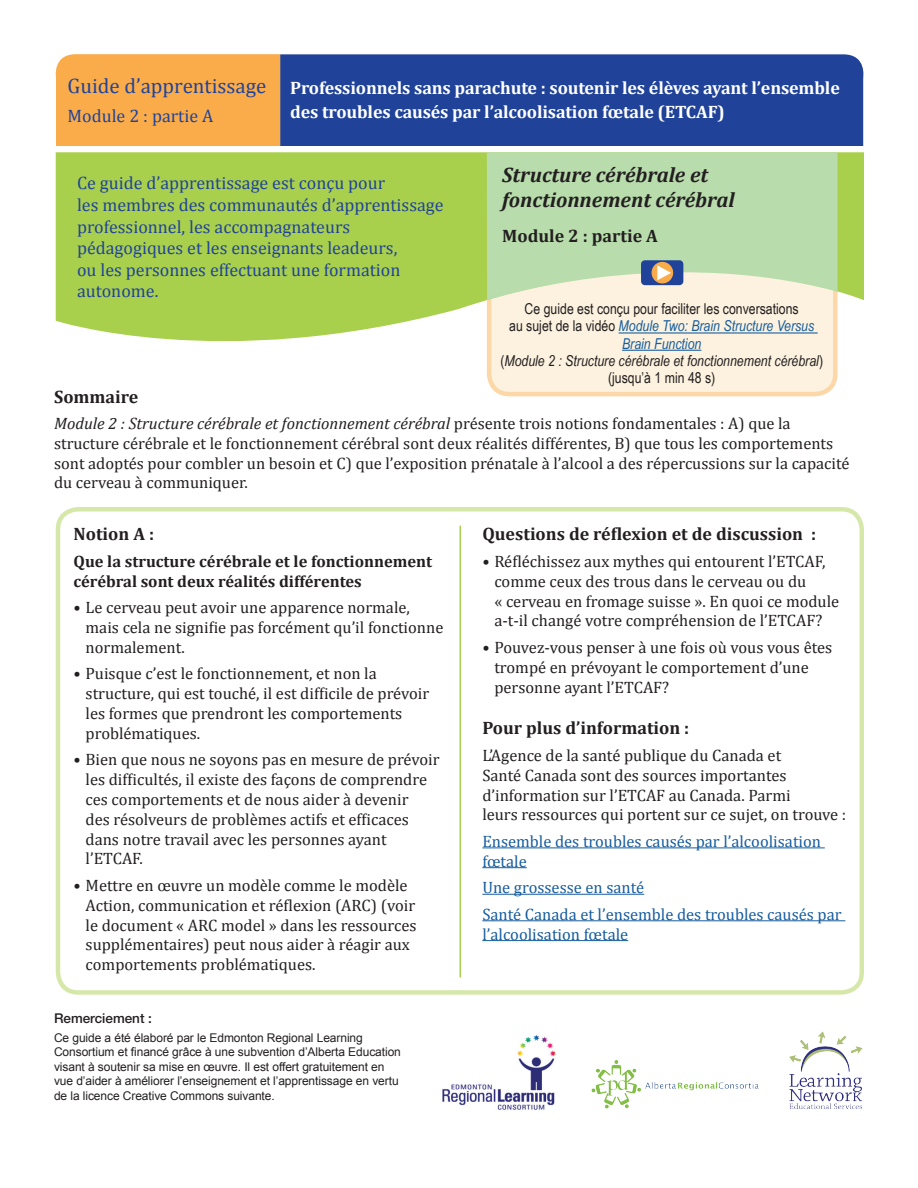
<style>
.page{position:relative;width:918px;height:1188px;background:#fff}
.page>*{position:absolute;margin:0;border:0;box-sizing:border-box;transform-origin:0 0}
.t1{font:italic 700 21px/25.2px "Cambria";color:#231f20}
.t2{font:21px "Cambria";color:#204399}
.t3{font:18px/21.6px "Cambria";color:#204399}
.t4{font:700 18px/24px "Cambria";letter-spacing:-.01em;color:#fff}
.t5{font:700 18px "Cambria";color:#231f20}
.t6{font:16.5px/19.8px "Cambria";color:#231f20}
.t7{font:16.5px/19.8px "Cambria";color:#175d9e}
.t8{font:700 16.5px/19.8px "Cambria";color:#231f20}
.t9{font:15px/17.2px "Arial Narrow";color:#231f20;text-align:center}
.t10{font:500 13.5px "Helvetica Neue LT Std";color:#231f20}
.t11{font:12px/14.4px "Arial";letter-spacing:-.005em;color:#231f20}
.s1{font-style:italic;color:#175d9e}
.s2{font-style:italic}
</style>
<div class="page">
<div style="left:280px;top:54px;width:584px;height:92px;background:#204399"></div>
<div style="left:55px;top:54px;width:225px;height:92px;background:#faac4b"></div>
<svg style="left:56px;top:152px;width:808px;height:222px;fill:#a9d04d"></svg>
<div style="left:489px;top:196px;width:346px;height:198px;background:#fcf2df;border-radius:20px"></div>
<div style="left:487px;top:193px;width:351px;height:203px;border:4px solid #faac4b;border-radius:20px"></div>
<div style="left:56px;top:507px;width:808px;height:488px;border:4px solid #a9d04d;border-radius:20px"></div>
<svg style="left:487px;top:152px;width:351px;height:148px;background:#c0deb2"></svg>
<div style="left:643px;top:262px;width:39px;height:21px;background:#204399;border-radius:2px"></div>
<div style="left:641px;top:260px;width:42px;height:25px;border:4px solid #204399;border-radius:2px"></div>
<div style="left:652px;top:262px;width:21px;height:21px;background:#faac4b;border-radius:50%"></div>
<div style="left:652px;top:262px;width:21px;height:21px;border:1px solid #faac4b;border-radius:50%"></div>
<svg style="left:657px;top:265px;width:14px;height:15px"></svg>
<img style="left:442px;top:1035px;width:114px;height:75px">
<img style="left:591px;top:1060px;width:168px;height:49px">
<img style="left:789px;top:1031px;width:74px;height:78px">
<hr style="left:459px;top:526px;width:2px;height:451px;background:#a9d04d">
<hr style="left:482px;top:847px;width:343px;height:1px;background:#175d9e">
<hr style="left:482px;top:867px;width:45px;height:1px;background:#175d9e">
<hr style="left:482px;top:894px;width:162px;height:1px;background:#175d9e">
<hr style="left:482px;top:920px;width:363px;height:1px;background:#175d9e">
<hr style="left:482px;top:940px;width:146px;height:1px;background:#175d9e">
<hr style="left:619px;top:332px;width:199px;height:2px;background:#175d9e">
<hr style="left:622px;top:350px;width:79px;height:1px;background:#175d9e">
<p class="t2" style="left:68px;top:74px;width:200px">Guide d’apprentissage</p>
<p class="t3" style="left:68px;top:105px;width:147px">Module 2 : partie A</p>
<p class="t4" style="left:290px;top:75px;width:551px">Professionnels sans parachute : soutenir les élèves ayant l’ensemble des troubles causés par l’alcoolisation fœtale (ETCAF)</p>
<p class="t3" style="left:77px;top:172px;width:368px">Ce guide d’apprentissage est conçu pour<br>les membres des communautés d’apprentissage professionnel, les accompagnateurs pédagogiques et les enseignants leadeurs,<br>ou les personnes effectuant une formation autonome.</p>
<p class="t1" style="left:502px;top:162px;width:234px">Structure cérébrale et fonctionnement cérébral</p>
<p class="t5" style="left:502px;top:223px;width:157px">Module 2 : partie A</p>
<p class="t9" style="left:500px;top:300px;width:324px">Ce guide est conçu pour faciliter les conversations<br>au sujet de la vidéo <span class="s1">Module Two: Brain Structure Versus Brain Function<br></span>(<span class="s2">Module 2 : Structure cérébrale et fonctionnement cérébral</span>) (jusqu’à 1 min 48 s)</p>
<p class="t5" style="left:54px;top:384px;width:86px">Sommaire</p>
<p class="t6" style="left:54px;top:413px;width:797px"><span class="s2">Module 2 : Structure cérébrale et fonctionnement cérébral</span> présente trois notions fondamentales : A) que la structure cérébrale et le fonctionnement cérébral sont deux réalités différentes, B) que tous les comportements sont adoptés pour combler un besoin et C) que l’exposition prénatale à l’alcool a des répercussions sur la capacité du cerveau à communiquer.</p>
<p class="t5" style="left:74px;top:522px;width:82px">Notion A :</p>
<p class="t8" style="left:74px;top:551px;width:360px">Que la structure cérébrale et le fonctionnement cérébral sont deux réalités différentes</p>
<p class="t6" style="left:86px;top:598px;width:359px;text-indent:-12px">• Le cerveau peut avoir une apparence normale, mais cela ne signifie pas forcément qu’il fonctionne normalement.</p>
<p class="t6" style="left:86px;top:664px;width:345px;text-indent:-12px">• Puisque c’est le fonctionnement, et non la structure, qui est touché, il est difficile de prévoir les formes que prendront les comportements problématiques.</p>
<p class="t6" style="left:86px;top:750px;width:356px;text-indent:-12px">• Bien que nous ne soyons pas en mesure de prévoir les difficultés, il existe des façons de comprendre ces comportements et de nous aider à devenir<br>des résolveurs de problèmes actifs et efficaces dans notre travail avec les personnes ayant l’ETCAF.</p>
<p class="t6" style="left:86px;top:875px;width:333px;text-indent:-12px">• Mettre en œuvre un modèle comme le modèle Action, communication et réflexion (ARC) (voir le document « ARC model » dans les ressources supplémentaires) peut nous aider à réagir aux comportements problématiques.</p>
<p class="t10" style="left:54px;top:1010px;width:100px">Remerciement :</p>
<p class="t11" style="left:54px;top:1031px;width:348px">Ce guide a été élaboré par le Edmonton Regional Learning Consortium et financé grâce à une subvention d’Alberta Education visant à soutenir sa mise en œuvre. Il est offert gratuitement en vue d’aider à améliorer l’enseignement et l’apprentissage en vertu de la licence Creative Commons suivante.</p>
<p class="t5" style="left:482px;top:522px;width:335px">Questions de réflexion et de discussion :</p>
<p class="t6" style="left:494px;top:551px;width:346px;text-indent:-12px">• Réfléchissez aux mythes qui entourent l’ETCAF, comme ceux des trous dans le cerveau ou du<br>« cerveau en fromage suisse ». En quoi ce module a-t-il changé votre compréhension de l’ETCAF?</p>
<p class="t6" style="left:494px;top:637px;width:339px;text-indent:-12px">• Pouvez-vous penser à une fois où vous vous êtes trompé en prévoyant le comportement d’une personne ayant l’ETCAF?</p>
<p class="t5" style="left:482px;top:716px;width:208px">Pour plus d’information :</p>
<p class="t6" style="left:482px;top:745px;width:365px">L’Agence de la santé publique du Canada et<br>Santé Canada sont des sources importantes d’information sur l’ETCAF au Canada. Parmi<br>leurs ressources qui portent sur ce sujet, on trouve :</p>
<p class="t7" style="left:482px;top:831px;width:340px">Ensemble des troubles causés par l’alcoolisation fœtale</p>
<p class="t7" style="left:482px;top:878px;width:163px">Une grossesse en santé</p>
<p class="t7" style="left:482px;top:904px;width:361px">Santé Canada et l’ensemble des troubles causés par l’alcoolisation fœtale</p>
</div>
